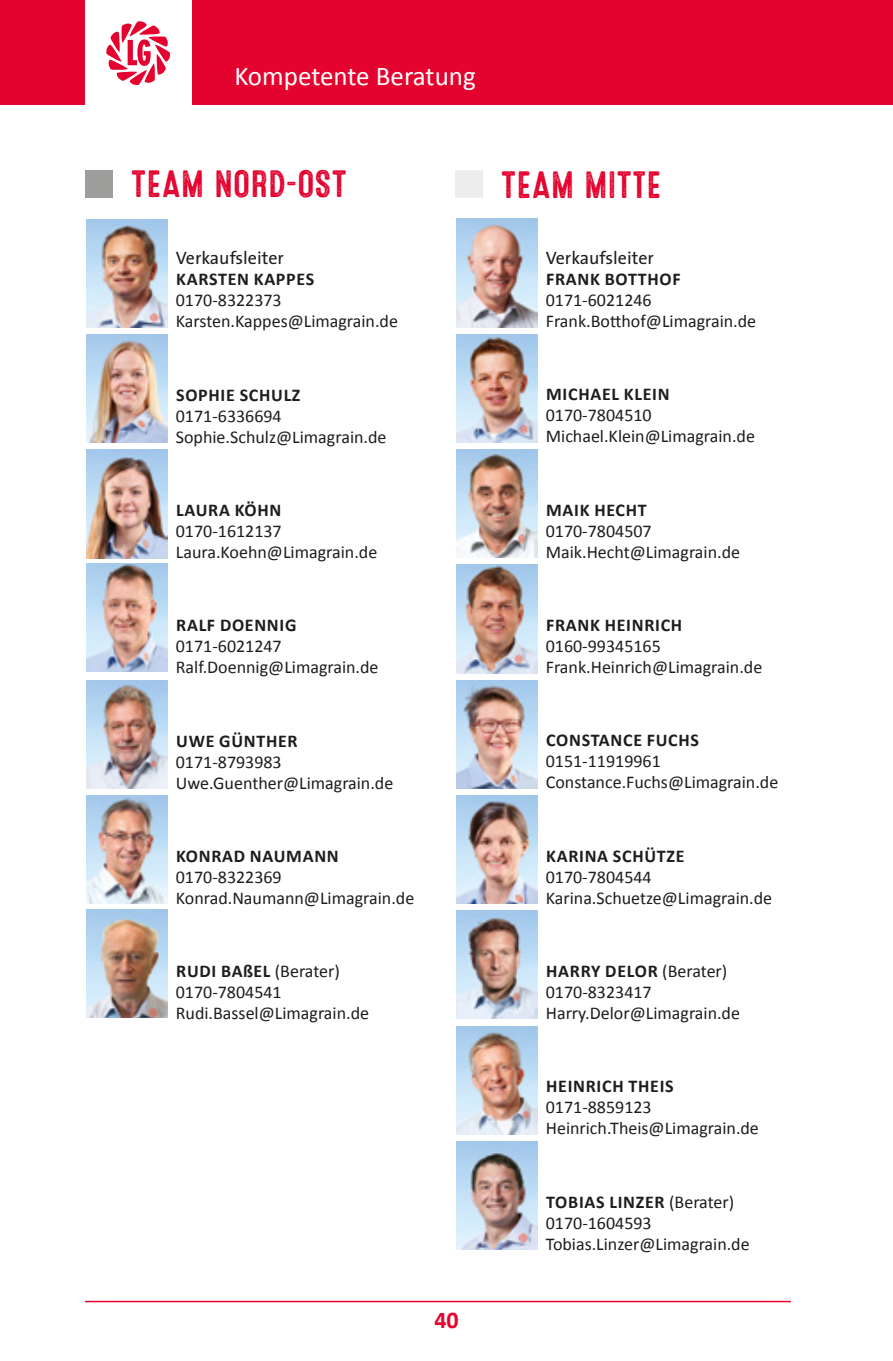
<style>
.page{position:relative;width:893px;height:1361px;background:#fff}
.page>*{position:absolute;margin:0;border:0;box-sizing:border-box;transform-origin:0 0}
.t1{font:38.1px "Microbrew Three";letter-spacing:-.01em;color:#e4032e}
.t2{font:27px "Calibri";color:#fff}
.t3{font:700 24px "Calibri";color:#e4032e}
.t4{font:18px/21px "Calibri";color:#1d1d1b}
.t5{font:700 18px "Calibri";letter-spacing:.04em;color:#1d1d1b}
.t6{font:18px "The Sans";color:#1d1d1b}
.s1{font-weight:700}
</style>
<div class="page">
<img style="left:86px;top:219px;width:81px;height:108px">
<img style="left:86px;top:335px;width:81px;height:108px">
<img style="left:86px;top:450px;width:81px;height:108px">
<img style="left:86px;top:563px;width:81px;height:108px">
<img style="left:86px;top:680px;width:81px;height:108px">
<img style="left:86px;top:796px;width:81px;height:108px">
<img style="left:86px;top:909px;width:81px;height:108px">
<div style="left:85px;top:170px;width:27px;height:27px;background:#9d9d9c"></div>
<img style="left:456px;top:219px;width:81px;height:108px">
<img style="left:456px;top:334px;width:81px;height:108px">
<img style="left:456px;top:449px;width:81px;height:109px">
<img style="left:456px;top:565px;width:81px;height:108px">
<img style="left:456px;top:680px;width:81px;height:108px">
<img style="left:456px;top:795px;width:81px;height:108px">
<img style="left:456px;top:911px;width:81px;height:108px">
<img style="left:456px;top:1026px;width:81px;height:108px">
<img style="left:456px;top:1141px;width:81px;height:108px">
<div style="left:455px;top:171px;width:27px;height:27px;background:#ededed"></div>
<hr style="left:85px;top:1300px;width:706px;height:2px;background:#e4032e">
<div style="left:192px;top:0;width:701px;height:105px;background:#e4032e"></div>
<svg style="left:106px;top:21px;width:65px;height:65px"></svg>
<div style="left:0;top:0;width:85px;height:105px;background:#e4032e"></div>
<h2 class="t2" style="left:234px;top:59px;width:243px">Kompetente Beratung</h2>
<h1 class="t1" style="left:131px;top:162px;width:218px">TEAM NORD-OST</h1>
<p class="t6" style="left:176px;top:243px;width:110px">Verkaufsleiter</p>
<p class="t5" style="left:176px;top:268px;width:140px">KARSTEN KAPPES</p>
<p class="t4" style="left:176px;top:290px;width:224px">0170-8322373<br>Karsten.Kappes@Limagrain.de</p>
<p class="t5" style="left:176px;top:383px;width:126px">SOPHIE SCHULZ</p>
<p class="t4" style="left:176px;top:405px;width:212px">0171-6336694<br>Sophie.Schulz@Limagrain.de</p>
<p class="t5" style="left:176px;top:498px;width:107px">LAURA KÖHN</p>
<p class="t4" style="left:176px;top:521px;width:203px">0170-1612137<br>Laura.Koehn@Limagrain.de</p>
<p class="t5" style="left:176px;top:614px;width:122px">RALF DOENNIG</p>
<p class="t4" style="left:176px;top:636px;width:204px">0171-6021247<br>Ralf.Doennig@Limagrain.de</p>
<p class="t5" style="left:176px;top:729px;width:123px">UWE GÜNTHER</p>
<p class="t4" style="left:176px;top:751px;width:219px">0171-8793983<br>Uwe.Guenther@Limagrain.de</p>
<p class="t5" style="left:176px;top:844px;width:164px">KONRAD NAUMANN</p>
<p class="t4" style="left:176px;top:866px;width:240px">0170-8322369<br>Konrad.Naumann@Limagrain.de</p>
<p class="t4" style="left:176px;top:961px;width:195px"><span class="s1">RUDI BAßEL</span> (Berater)<br>0170-7804541<br>Rudi.Bassel@Limagrain.de</p>
<h3 class="t3" style="left:434px;top:1305px;width:26px">40</h3>
<h1 class="t1" style="left:501px;top:163px;width:162px">TEAM MITTE</h1>
<p class="t6" style="left:546px;top:243px;width:110px">Verkaufsleiter</p>
<p class="t5" style="left:546px;top:268px;width:136px">FRANK BOTTHOF</p>
<p class="t4" style="left:546px;top:290px;width:212px">0171-6021246<br>Frank.Botthof@Limagrain.de</p>
<p class="t5" style="left:546px;top:383px;width:125px">MICHAEL KLEIN</p>
<p class="t4" style="left:546px;top:405px;width:211px">0170-7804510<br>Michael.Klein@Limagrain.de</p>
<p class="t5" style="left:546px;top:498px;width:102px">MAIK HECHT</p>
<p class="t4" style="left:546px;top:520px;width:196px">0170-7804507<br>Maik.Hecht@Limagrain.de</p>
<p class="t5" style="left:546px;top:613px;width:138px">FRANK HEINRICH</p>
<p class="t4" style="left:546px;top:635px;width:218px">0160-99345165<br>Frank.Heinrich@Limagrain.de</p>
<p class="t5" style="left:546px;top:729px;width:154px">CONSTANCE FUCHS</p>
<p class="t4" style="left:546px;top:751px;width:234px">0151-11919961<br>Constance.Fuchs@Limagrain.de</p>
<p class="t5" style="left:546px;top:844px;width:140px">KARINA SCHÜTZE</p>
<p class="t4" style="left:546px;top:866px;width:228px">0170-7804544<br>Karina.Schuetze@Limagrain.de</p>
<p class="t4" style="left:546px;top:960px;width:196px"><span class="s1">HARRY DELOR</span> (Berater)<br>0170-8323417<br>Harry.Delor@Limagrain.de</p>
<p class="t5" style="left:546px;top:1075px;width:129px">HEINRICH THEIS</p>
<p class="t4" style="left:546px;top:1097px;width:215px">0171-8859123<br>Heinrich.Theis@Limagrain.de</p>
<p class="t4" style="left:546px;top:1191px;width:205px"><span class="s1">TOBIAS LINZER</span> (Berater)<br>0170-1604593<br>Tobias.Linzer@Limagrain.de</p>
</div>
